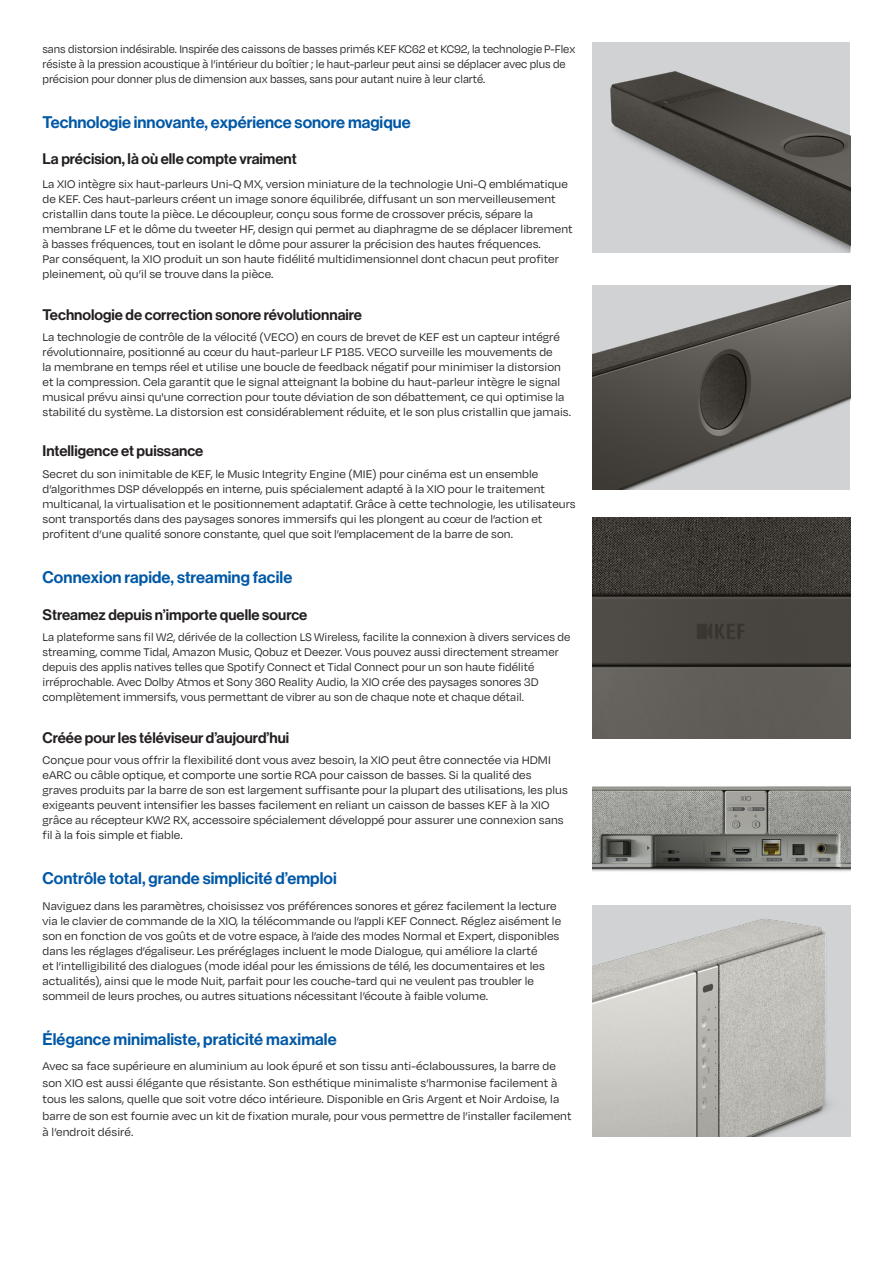
<style>
.page{position:relative;width:893px;height:1263px;background:#fff}
.page>*{position:absolute;margin:0;border:0;box-sizing:border-box;transform-origin:0 0}
.subhead{font:16.5px "N Haas Grotesk DS Pro 65 Md";letter-spacing:.005em;color:#0158a6}
.subhead-2{font:15px "N Haas Grotesk DS Pro 65 Md";color:#231f20}
.subhead-3{font:12.75px/15px "Degular";letter-spacing:.005em;color:#231f20}
.subhead-4{font:12.75px/15px "Degular";letter-spacing:.005em;color:#231f20;scale:.95 1}
</style>
<div class="page">
<img style="left:592px;top:43px;width:258px;height:210px">
<img style="left:592px;top:286px;width:258px;height:204px">
<img style="left:592px;top:518px;width:258px;height:221px">
<img style="left:592px;top:786px;width:258px;height:86px">
<img style="left:592px;top:905px;width:259px;height:231px">
<p class="subhead-4" style="left:43px;top:41px;width:562px">sans distorsion indésirable. Inspirée des caissons de basses primés KEF KC62 et KC92, la technologie P-Flex résiste à la pression acoustique à l’intérieur du boîtier ; le haut-parleur peut ainsi se déplacer avec plus de précision pour donner plus de dimension aux basses, sans pour autant nuire à leur clarté.</p>
<p class="subhead" style="left:43px;top:113px;width:370px">Technologie innovante, expérience sonore magique</p>
<p class="subhead-2" style="left:43px;top:150px;width:256px">La précision, là où elle compte vraiment</p>
<p class="subhead-3" style="left:43px;top:176px;width:532px">La XIO intègre six haut-parleurs Uni-Q MX, version miniature de la technologie Uni-Q emblématique de KEF. Ces haut-parleurs créent un image sonore équilibrée, diffusant un son merveilleusement cristallin dans toute la pièce. Le découpleur, conçu sous forme de crossover précis, sépare la membrane LF et le dôme du tweeter HF, design qui permet au diaphragme de se déplacer librement à basses fréquences, tout en isolant le dôme pour assurer la précision des hautes fréquences.<br>Par conséquent, la XIO produit un son haute fidélité multidimensionnel dont chacun peut profiter pleinement, où qu’il se trouve dans la pièce.</p>
<p class="subhead-2" style="left:43px;top:306px;width:321px">Technologie de correction sonore révolutionnaire</p>
<p class="subhead-3" style="left:43px;top:329px;width:530px">La technologie de contrôle de la vélocité (VECO) en cours de brevet de KEF est un capteur intégré révolutionnaire, positionné au cœur du haut-parleur LF P185. VECO surveille les mouvements de<br>la membrane en temps réel et utilise une boucle de feedback négatif pour minimiser la distorsion et la compression. Cela garantit que le signal atteignant la bobine du haut-parleur intègre le signal musical prévu ainsi qu'une correction pour toute déviation de son débattement, ce qui optimise la stabilité du système. La distorsion est considérablement réduite, et le son plus cristallin que jamais.</p>
<p class="subhead-2" style="left:43px;top:442px;width:162px">Intelligence et puissance</p>
<p class="subhead-3" style="left:43px;top:466px;width:535px">Secret du son inimitable de KEF, le Music Integrity Engine (MIE) pour cinéma est un ensemble d’algorithmes DSP développés en interne, puis spécialement adapté à la XIO pour le traitement multicanal, la virtualisation et le positionnement adaptatif. Grâce à cette technologie, les utilisateurs sont transportés dans des paysages sonores immersifs qui les plongent au cœur de l’action et profitent d’une qualité sonore constante, quel que soit l’emplacement de la barre de son.</p>
<p class="subhead" style="left:43px;top:567px;width:251px">Connexion rapide, streaming facile</p>
<p class="subhead-2" style="left:43px;top:606px;width:266px">Streamez depuis n’importe quelle source</p>
<p class="subhead-3" style="left:43px;top:629px;width:529px">La plateforme sans fil W2, dérivée de la collection LS Wireless, facilite la connexion à divers services de streaming, comme Tidal, Amazon Music, Qobuz et Deezer. Vous pouvez aussi directement streamer depuis des applis natives telles que Spotify Connect et Tidal Connect pour un son haute fidélité irréprochable. Avec Dolby Atmos et Sony 360 Reality Audio, la XIO crée des paysages sonores 3D complètement immersifs, vous permettant de vibrer au son de chaque note et chaque détail.</p>
<p class="subhead-2" style="left:43px;top:729px;width:248px">Créée pour les téléviseur d’aujourd’hui</p>
<p class="subhead-3" style="left:43px;top:752px;width:527px">Conçue pour vous offrir la flexibilité dont vous avez besoin, la XIO peut être connectée via HDMI eARC ou câble optique, et comporte une sortie RCA pour caisson de basses. Si la qualité des graves produits par la barre de son est largement suffisante pour la plupart des utilisations, les plus exigeants peuvent intensifier les basses facilement en reliant un caisson de basses KEF à la XIO grâce au récepteur KW2 RX, accessoire spécialement développé pour assurer une connexion sans fil à la fois simple et fiable.</p>
<p class="subhead" style="left:43px;top:869px;width:296px">Contrôle total, grande simplicité d’emploi</p>
<p class="subhead-3" style="left:43px;top:898px;width:520px">Naviguez dans les paramètres, choisissez vos préférences sonores et gérez facilement la lecture via le clavier de commande de la XIO, la télécommande ou l’appli KEF Connect. Réglez aisément le son en fonction de vos goûts et de votre espace, à l’aide des modes Normal et Expert, disponibles dans les réglages d’égaliseur. Les préréglages incluent le mode Dialogue, qui améliore la clarté<br>et l’intelligibilité des dialogues (mode idéal pour les émissions de télé, les documentaires et les actualités), ainsi que le mode Nuit, parfait pour les couche-tard qui ne veulent pas troubler le sommeil de leurs proches, ou autres situations nécessitant l’écoute à faible volume.</p>
<p class="subhead" style="left:43px;top:1029px;width:296px">Élégance minimaliste, praticité maximale</p>
<p class="subhead-3" style="left:43px;top:1057px;width:530px;line-height:16.5px">Avec sa face supérieure en aluminium au look épuré et son tissu anti-éclaboussures, la barre de son XIO est aussi élégante que résistante. Son esthétique minimaliste s’harmonise facilement à tous les salons, quelle que soit votre déco intérieure. Disponible en Gris Argent et Noir Ardoise, la barre de son est fournie avec un kit de fixation murale, pour vous permettre de l’installer facilement à l’endroit désiré.</p>
</div>
